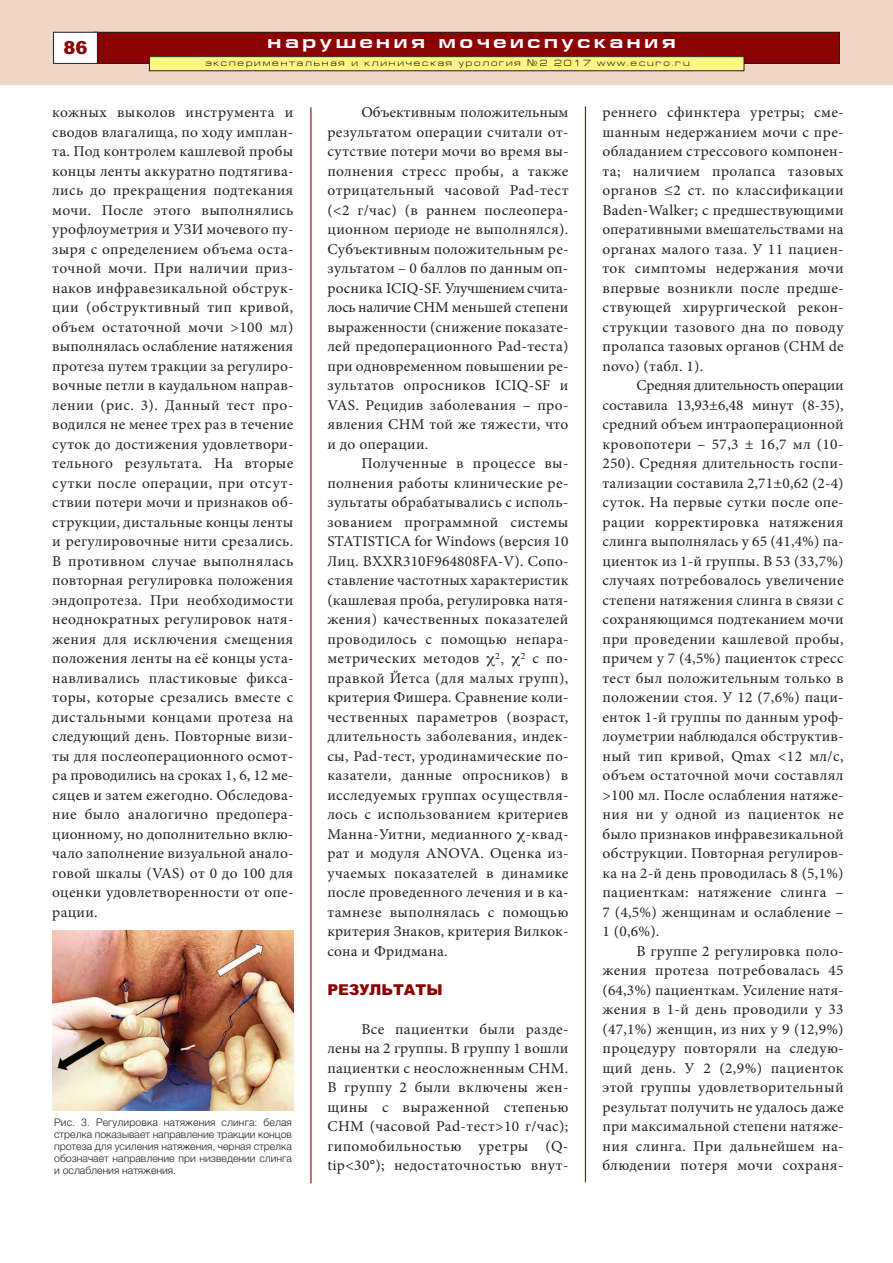
<style>
.page{position:relative;width:893px;height:1263px;background:#fff}
.page>*{position:absolute;margin:0;border:0;box-sizing:border-box;transform-origin:0 0}
.t1{font:700 18px "Europe Ext";letter-spacing:.2em;color:#fff}
.t2{font:900 18px "Arial";color:#8b0202}
.t3{font:15px/19.5px "Minion Pro";letter-spacing:.02em;color:#231f20;text-align:justify}
.t4{font:900 15px "Arial";color:#8b0202}
.t5{font:300 10.5px/12px "Helvetica";letter-spacing:.005em;color:#231f20;text-align:justify}
.t6{font:9px "Europe Ext Normal";letter-spacing:.2em;color:#231f20}
.s1{font-family:"Europe"}
</style>
<div class="page">
<hr style="left:310px;top:107px;width:1px;height:1076px;background:#8b0202">
<hr style="left:585px;top:106px;width:1px;height:1076px;background:#8b0202">
<div style="left:0;top:0;width:893px;height:85px;background:#eed5c4"></div>
<div style="left:94px;top:32px;width:745px;height:31px;background:#8b0202"></div>
<div style="left:94px;top:32px;width:746px;height:32px;border:1px solid #231f20"></div>
<div style="left:54px;top:32px;width:43px;height:31px;background:#fff"></div>
<div style="left:53px;top:32px;width:45px;height:32px;border:1px solid #231f20"></div>
<div style="left:149px;top:57px;width:595px;height:14px;background:#fff685"></div>
<div style="left:149px;top:56px;width:595px;height:15px;border:1px solid #231f20"></div>
<img style="left:52px;top:930px;width:242px;height:180px">
<p class="t2" style="left:64px;top:37px;width:26px">86</p>
<p class="t1" style="left:268px;top:31px;width:410px">нарушения мочеиспускания</p>
<p class="t6" style="left:205px;top:58px;width:486px">экспериментальная и клиническая урология <span class="s1">¹</span>2 2017 www.ecuro.ru</p>
<p class="t3" style="left:52px;top:104px;width:243px">кожных выколов инструмента и сводов влагалища, по ходу имплан&shy;та. Под контролем кашлевой пробы концы ленты аккуратно подтягива&shy;лись до прекращения подтекания мочи. После этого выполнялись урофлоуметрия и УЗИ мочевого пу&shy;зыря с определением объема оста&shy;точной мочи. При наличии приз&shy;наков инфравезикальной обструк&shy;ции (обструктивный тип кривой, объем остаточной мочи &gt;100 мл) выполнялась ослабление натяжения протеза путем тракции за регулиро&shy;вочные петли в каудальном направ&shy;лении (рис. 3). Данный тест про&shy;водился не менее трех раз в течение суток до достижения удовлетвори&shy;тельного результата. На вторые сутки после операции, при отсут&shy;ствии потери мочи и признаков об&shy;струкции, дистальные концы ленты и регулировочные нити срезались.<br>В противном случае выполнялась повторная регулировка положения эндопротеза. При необходимости неоднократных регулировок натя&shy;жения для исключения смещения положения ленты на её концы уста&shy;навливались пластиковые фикса&shy;торы, которые срезались вместе с дистальными концами протеза на следующий день. Повторные визи&shy;ты для послеоперационного осмот&shy;ра проводились на сроках 1, 6, 12 ме&shy;сяцев и затем ежегодно. Обследова&shy;ние было аналогично предопера&shy;ционному, но дополнительно вклю&shy;чало заполнение визуальной анало&shy;говой шкалы (VAS) от 0 до 100 для оценки удовлетворенности от опе&shy;рации.</p>
<p class="t3" style="left:327px;top:104px;width:243px;text-indent:34px">Объективным положительным результатом операции считали от&shy;сутствие потери мочи во время вы&shy;полнения стресс пробы, а также отрицательный часовой Pad-тест (&lt;2 г/час) (в раннем послеопера&shy;ционном периоде не выполнялся).<br>Субъективным положительным ре&shy;зультатом – 0 баллов по данным оп&shy;росника ICIQ-SF. Улучшением счита&shy;лось наличиеСНМ меньшей степени выраженности (снижение показате&shy;лей предоперационного Pad-теста) при одновременном повышении ре&shy;зультатов опросников ICIQ-SF и VAS. Рецидив заболевания – про&shy;явления СНМ той же тяжести, что и до операции.</p>
<p class="t3" style="left:327px;top:455px;width:243px;text-indent:34px">Полученные в процессе вы&shy;полнения работы клинические ре&shy;зультаты обрабатывались c исполь&shy;зованием программной системы STATISTICA for Windows (версия 10<br>Лиц. BXXR310F964808FA-V). Сопо&shy;ставление частотных характеристик (кашлевая проба, регулировка натя&shy;жения) качественных показателей проводилось с помощью непара&shy;метрических методов</p>
<p class="t3" style="left:327px;top:650px;width:243px;text-indent:205px">с по&shy;правкой Йетса (для малых групп), критерия Фишера. Сравнение коли&shy;чественных параметров (возраст, длительность заболевания, индек&shy;сы, Pad-тест, уродинамические по&shy;казатели, данные опросников) в исследуемых группах осуществля&shy;лось с использованием критериев Манна-Уитни, медианного -квад&shy;рат и модуля ANOVA. Оценка из&shy;учаемых показателей в динамике после проведенного лечения и в ка&shy;тамнезе выполнялась с помощью критерия Знаков, критерия Вилкок&shy;сона и Фридмана.</p>
<p class="t4" style="left:327px;top:981px;width:117px">РЕЗУЛЬТАТЫ</p>
<p class="t3" style="left:327px;top:1020px;width:243px;text-indent:34px">Все пациентки были разде&shy;лены на 2 группы. В группу 1 вошли пациентки с неосложненным СНМ.<br>В группу 2 были включены жен&shy;щины с выраженной степенью СНМ (часовой Pad-тест&gt;10 г/час); гипомобильностью уретры (Q&shy;tip&lt;30°); недостаточностью внут-</p>
<p class="t5" style="left:54px;top:1116px;width:239px">Рис. 3. Регулировка натяжения слинга: белая стрелка показывает направление тракции концов протеза для усиления натяжения, черная стрелка обозначает направление при низведении слинга и ослабления натяжения.</p>
<p class="t3" style="left:602px;top:104px;width:243px">реннего сфинктера уретры; сме&shy;шанным недержанием мочи с пре&shy;обладанием стрессового компонен&shy;та; наличием пролапса тазовых органов ≤2 ст. по классификации Baden-Walker; с предшествующими оперативными вмешательствами на органах малого таза. У 11 пациен&shy;ток симптомы недержания мочи впервые возникли после предше&shy;ствующей хирургической рекон&shy;струкции тазового дна по поводу пролапса тазовых органов (СНМ de novo) (табл. 1).</p>
<p class="t3" style="left:602px;top:377px;width:243px;text-indent:34px">Средняя длительность операции составила 13,93±6,48 минут (8-35), средний объем интраоперационной кровопотери – 57,3 ± 16,7 мл (10- 250). Средняя длительность госпи&shy;тализации составила 2,71±0,62 (2-4) суток. На первые сутки после опе&shy;рации корректировка натяжения слинга выполнялась у 65 (41,4%) па&shy;циенток из 1-й группы. В 53 (33,7%) случаях потребовалось увеличение степени натяжения слинга в связи с сохраняющимся подтеканием мочи при проведении кашлевой пробы, причем у 7 (4,5%) пациенток стресс тест был положительным только в положении стоя. У 12 (7,6%) паци&shy;енток 1-й группы по данным уроф&shy;лоуметрии наблюдался обструктив&shy;ный тип кривой, Qmax &lt;12 мл/с, объем остаточной мочи составлял &gt;100 мл. После ослабления натяже&shy;ния ни у одной из пациенток не было признаков инфравезикальной обструкции. Повторная регулиров&shy;ка на 2-й день проводилась 8 (5,1%) пациенткам: натяжение слинга – 7 (4,5%) женщинам и ослабление – 1 (0,6%).</p>
<p class="t3" style="left:602px;top:942px;width:243px;text-indent:34px">В группе 2 регулировка поло&shy;жения протеза потребовалась 45 (64,3%) пациенткам. Усиление натя&shy;жения в 1-й день проводили у 33 (47,1%) женщин, из них у 9 (12,9%) процедуру повторяли на следую&shy;щий день. У 2 (2,9%) пациенток этой группы удовлетворительный результат получить не удалось даже при максимальной степени натяже&shy;ния слинга. При дальнейшем на&shy;блюдении потеря мочи сохраня-</p>
</div>
